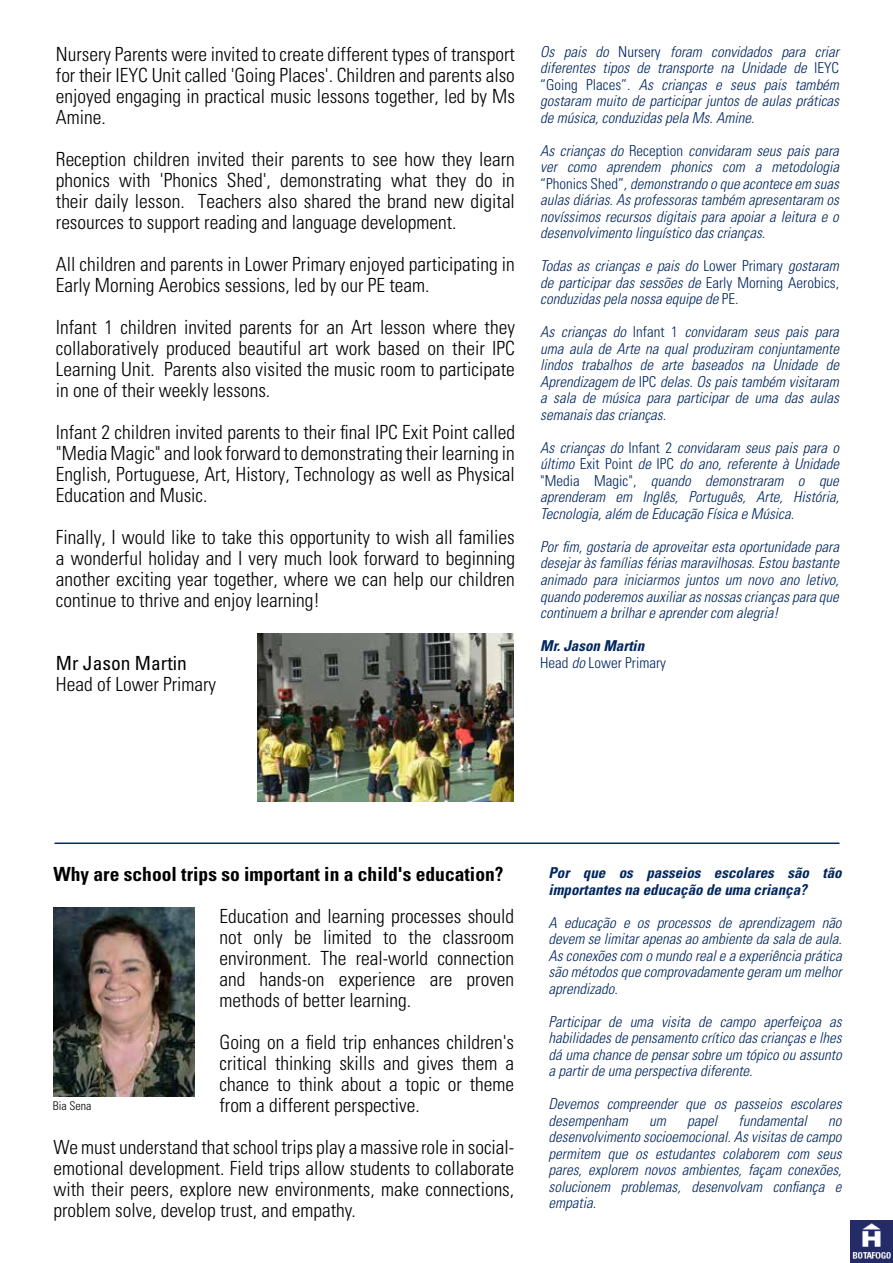
<style>
.page{position:relative;width:893px;height:1263px;background:#fff}
.page>*{position:absolute;margin:0;border:0;box-sizing:border-box;transform-origin:0 0}
.t1{font:300 condensed 19.5px/21px "Univers LT Std";color:#000;text-align:justify}
.t2{font:700 condensed 19.5px "Univers LT Std";color:#000}
.t3{font:condensed 19.5px "Univers LT Std";color:#000}
.t4{font:italic 300 condensed 15px/16.5px "Univers LT Std";color:#00265e;text-align:justify}
.t5{font:italic 700 condensed 15px/16.5px "Univers LT Std";color:#00265e}
.t6{font:300 condensed 15px/16.5px "Univers LT Std";color:#00265e}
.t7{font:300 condensed 12px "Univers LT Std";color:#000}
.s1{font-style:normal}
.s2{font-weight:700;font-style:italic}
.s3{font-style:italic}
</style>
<div class="page">
<img style="left:850px;top:1220px;width:43px;height:43px">
<img style="left:53px;top:908px;width:141px;height:188px">
<hr style="left:55px;top:842px;width:784px;height:2px;background:#002962">
<img style="left:258px;top:633px;width:255px;height:168px">
<h1 class="t1" style="left:56px;top:43px;width:461px">Nursery Parents were invited to create different types of transport for their IEYC Unit called 'Going Places'. Children and parents also enjoyed engaging in practical music lessons together, led by Ms Amine.</h1>
<p class="t1" style="left:56px;top:148px;width:461px">Reception children invited their parents to see how they learn phonics with 'Phonics Shed', demonstrating what they do in their daily lesson. Teachers also shared the brand new digital resources to support reading and language development.</p>
<h1 class="t1" style="left:56px;top:253px;width:461px">All children and parents in Lower Primary enjoyed participating in<br>Early Morning Aerobics sessions, led by our PE team.</h1>
<h1 class="t1" style="left:56px;top:316px;width:461px">Infant 1 children invited parents for an Art lesson where they collaboratively produced beautiful art work based on their IPC Learning Unit. Parents also visited the music room to participate in one of their weekly lessons.</h1>
<h1 class="t1" style="left:56px;top:421px;width:461px">Infant 2 children invited parents to their final IPC Exit Point called "Media Magic" and look forward to demonstrating their learning in English, Portuguese, Art, History, Technology as well as Physical Education and Music.</h1>
<h1 class="t1" style="left:56px;top:526px;width:461px">Finally, I would like to take this opportunity to wish all families a wonderful holiday and I very much look forward to beginning another exciting year together, where we can help our children continue to thrive and enjoy learning!</h1>
<h1 class="t3" style="left:56px;top:650px;width:133px">Mr Jason Martin</h1>
<h1 class="t1" style="left:56px;top:673px;width:162px">Head of Lower Primary</h1>
<p class="t4" style="left:540px;top:44px;width:300px">Os pais do <span class="s1">Nursery</span> foram convidados para criar diferentes tipos de transporte na Unidade de <span class="s1">IEYC “Going Places”.</span> As crianças e seus pais também gostaram muito de participar juntos de aulas práticas de música, conduzidas pela Ms. Amine.</p>
<p class="t4" style="left:540px;top:143px;width:300px">As crianças do <span class="s1">Reception</span> convidaram seus pais para ver como aprendem phonics com a metodologia <span class="s1">“Phonics Shed”</span>, demonstrando o que acontece em suas aulas diárias. As professoras também apresentaram os novíssimos recursos digitais para apoiar a leitura e o desenvolvimento linguístico das crianças.</p>
<p class="t4" style="left:540px;top:258px;width:300px">Todas as crianças e pais do <span class="s1">Lower Primary</span> gostaram de participar das sessões de <span class="s1">Early Morning Aerobics, </span>conduzidas pela nossa equipe de <span class="s1">PE</span>.</p>
<p class="t4" style="left:540px;top:324px;width:300px">As crianças do <span class="s1">Infant 1</span> convidaram seus pais para uma aula de Arte na qual produziram conjuntamente lindos trabalhos de arte baseados na Unidade de Aprendizagem de <span class="s1">IPC</span> delas. Os pais também visitaram a sala de música para participar de uma das aulas semanais das crianças.</p>
<p class="t4" style="left:540px;top:440px;width:300px">As crianças do <span class="s1">Infant 2</span> convidaram seus pais para o último <span class="s1">Exit Point</span> de <span class="s1">IPC</span> do ano, referente à Unidade <span class="s1">"Media Magic",</span> quando demonstraram o que aprenderam em Inglês, Português, Arte, História, Tecnologia, além de Educação Física e Música.</p>
<p class="t4" style="left:540px;top:539px;width:300px">Por fim, gostaria de aproveitar esta oportunidade para desejar às famílias férias maravilhosas. Estou bastante animado para iniciarmos juntos um novo ano letivo, quando poderemos auxiliar as nossas crianças para que continuem a brilhar e aprender com alegria!</p>
<p class="t6" style="left:540px;top:637px;width:127px"><span class="s2">Mr. Jason Martin<br></span>Head <span class="s3">do</span> Lower Primary</p>
<h1 class="t2" style="left:53px;top:862px;width:452px">Why are school trips so important in a child's education?</h1>
<h1 class="t1" style="left:219px;top:905px;width:296px">Education and learning processes should not only be limited to the classroom environment. The real-world connection and hands-on experience are proven methods of better learning.</h1>
<h1 class="t1" style="left:219px;top:1031px;width:296px">Going on a field trip enhances children's critical thinking skills and gives them a chance to think about a topic or theme from a different perspective.</h1>
<p class="t1" style="left:53px;top:1136px;width:462px">We must understand that school trips play a massive role in social&shy;emotional development. Field trips allow students to collaborate with their peers, explore new environments, make connections, problem solve, develop trust, and empathy.</p>
<p class="t7" style="left:53px;top:1099px;width:40px">Bia Sena</p>
<p class="t5" style="left:549px;top:865px;width:295px">Por que os passeios escolares são tão importantes na educação de uma criança?</p>
<p class="t4" style="left:549px;top:914px;width:295px">A educação e os processos de aprendizagem não devem se limitar apenas ao ambiente da sala de aula.<br>As conexões com o mundo real e a experiência prática são métodos que comprovadamente geram um melhor aprendizado.</p>
<p class="t4" style="left:549px;top:1013px;width:295px">Participar de uma visita de campo aperfeiçoa as habilidades de pensamento crítico das crianças e lhes dá uma chance de pensar sobre um tópico ou assunto a partir de uma perspectiva diferente.</p>
<p class="t4" style="left:549px;top:1096px;width:295px">Devemos compreender que os passeios escolares desempenham</p>
<p class="t4" style="left:649px;top:1112px;width:18px">um</p>
<p class="t4" style="left:687px;top:1112px;width:31px">papel</p>
<p class="t4" style="left:739px;top:1112px;width:70px">fundamental</p>
<p class="t4" style="left:549px;top:1112px;width:295px;text-indent:280px">no desenvolvimento socioemocional. As visitas de campo permitem que os estudantes colaborem com seus pares, explorem novos ambientes, façam conexões, solucionem problemas, desenvolvam confiança e empatia.</p>
</div>
